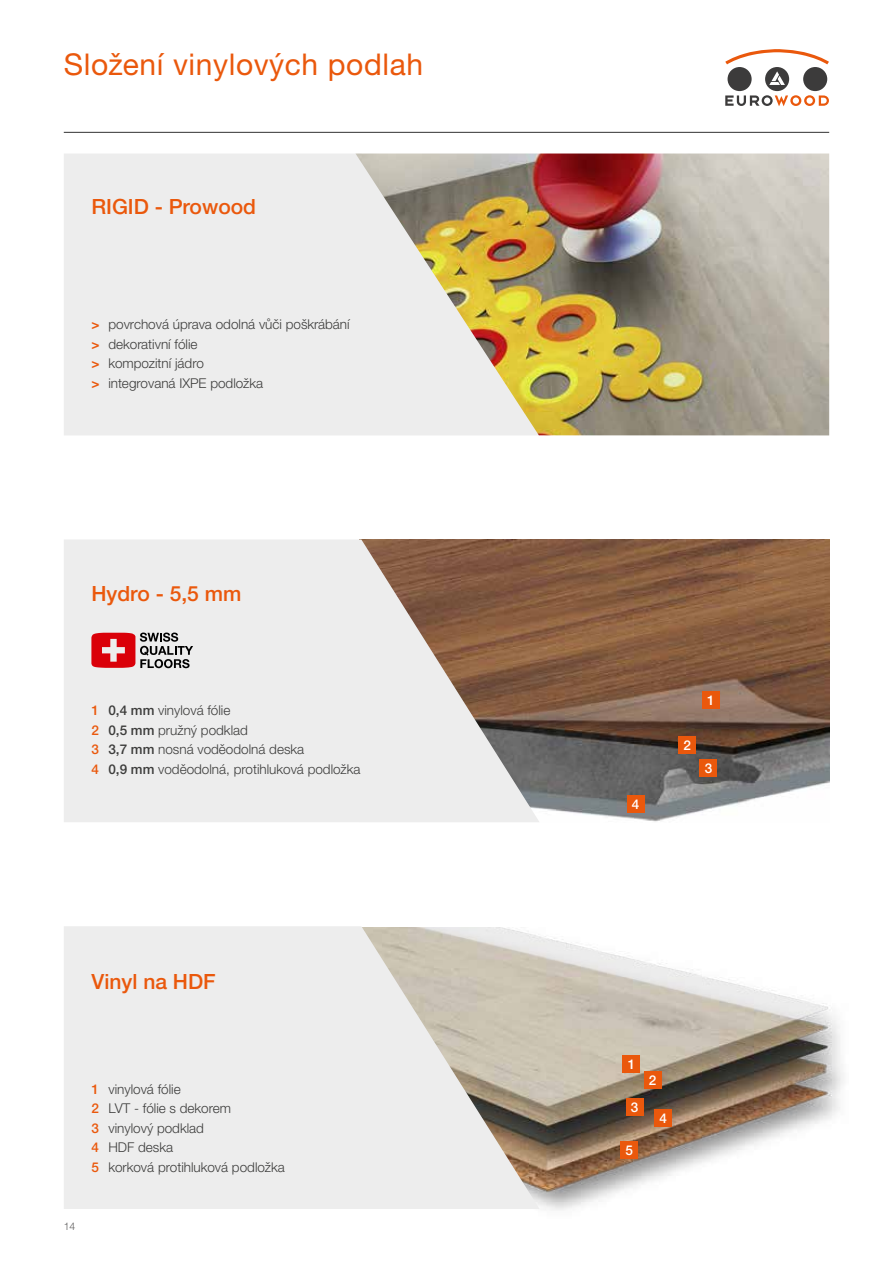
<style>
.page{position:relative;width:893px;height:1263px;background:#fff}
.page>*{position:absolute;margin:0;border:0;box-sizing:border-box;transform-origin:0 0}
.t1{font:30px "Helvetica Neue LTW1 G";letter-spacing:.02em;color:#ea580c}
.t2{font:500 21px "Helvetica Neue LTW1 G";color:#ea580c}
.t3{font:300 13.5px/19.5px "Helvetica Neue LTW1 G";color:#3c3c3b}
.t4{font:500 13.5px "Helvetica Neue LTW1 G";color:#fff}
.t5{font:300 10.5px "Helvetica Neue LTW1 G";color:#5f5e5e}
.s1{font-weight:700;color:#ea580c}
.s2{font-weight:500;color:#ea580c}
.s3{font-weight:500}
</style>
<div class="page">
<hr style="left:64px;top:132px;width:765px;height:1px;background:#3c3c3b">
<svg style="left:725px;top:49px;width:104px;height:57px"></svg>
<img style="left:540px;top:936px;width:304px;height:274px">
<div style="left:623px;top:1056px;width:17px;height:17px;background:#ea580c"></div>
<div style="left:644px;top:1071px;width:17px;height:18px;background:#ea580c"></div>
<div style="left:626px;top:1098px;width:17px;height:17px;background:#ea580c"></div>
<div style="left:655px;top:1110px;width:17px;height:17px;background:#ea580c"></div>
<div style="left:621px;top:1142px;width:17px;height:17px;background:#ea580c"></div>
<img style="left:540px;top:539px;width:289px;height:283px">
<svg style="left:64px;top:926px;width:476px;height:283px;background:#e4e2df"></svg>
<div style="left:64px;top:154px;width:291px;height:281px;background:#ededed"></div>
<svg style="left:64px;top:539px;width:476px;height:283px;background:#d8d1cd"></svg>
<svg style="left:91px;top:632px;width:102px;height:36px;background:#bf7477"></svg>
<div style="left:702px;top:691px;width:17px;height:17px;background:#ea580c"></div>
<div style="left:679px;top:736px;width:17px;height:17px;background:#ea580c"></div>
<div style="left:700px;top:759px;width:17px;height:17px;background:#ea580c"></div>
<div style="left:627px;top:795px;width:17px;height:17px;background:#ea580c"></div>
<img style="left:355px;top:153px;width:474px;height:282px">
<h1 class="t1" style="left:64px;top:46px;width:361px">Složení vinylových podlah</h1>
<h2 class="t2" style="left:91px;top:194px;width:166px">RIGID - Prowood</h2>
<p class="t3" style="left:91px;top:315px;width:260px"><span class="s1">&gt;</span> povrchová úprava odolná vůči poškrábání <span class="s1">&gt;</span> dekorativní fólie<br><span class="s1">&gt;</span> kompozitní jádro<br><span class="s1">&gt;</span> integrovaná IXPE podložka</p>
<h2 class="t2" style="left:91px;top:581px;width:151px">Hydro - 5,5 mm</h2>
<p class="t3" style="left:91px;top:701px;width:271px"><span class="s2">1</span> <span class="s3">0,4 mm</span> vinylová fólie<br><span class="s2">2</span> <span class="s3">0,5 mm</span> pružný podklad<br><span class="s2">3</span> <span class="s3">3,7 mm</span> nosná voděodolná deska<br><span class="s2">4</span> <span class="s3">0,9 mm</span> voděodolná, protihluková podložka</p>
<h2 class="t2" style="left:91px;top:969px;width:126px">Vinyl na HDF</h2>
<p class="t3" style="left:91px;top:1079px;width:195px"><span class="s2">1</span> vinylová fólie<br><span class="s2">2</span> LVT - fólie s dekorem<br><span class="s2">3</span> vinylový podklad<br><span class="s2">4</span> HDF deska<br><span class="s2">5</span> korková protihluková podložka</p>
<p class="t5" style="left:64px;top:1220px;width:13px">14</p>
<p class="t4" style="left:632px;top:796px;width:9px">4</p>
<p class="t4" style="left:683px;top:737px;width:9px">2</p>
<p class="t4" style="left:707px;top:692px;width:9px">1</p>
<p class="t4" style="left:705px;top:760px;width:9px">3</p>
<p class="t4" style="left:628px;top:1056px;width:9px">1</p>
<p class="t4" style="left:631px;top:1098px;width:9px">3</p>
<p class="t4" style="left:626px;top:1142px;width:9px">5</p>
<p class="t4" style="left:649px;top:1072px;width:9px">2</p>
<p class="t4" style="left:660px;top:1110px;width:9px">4</p>
</div>
